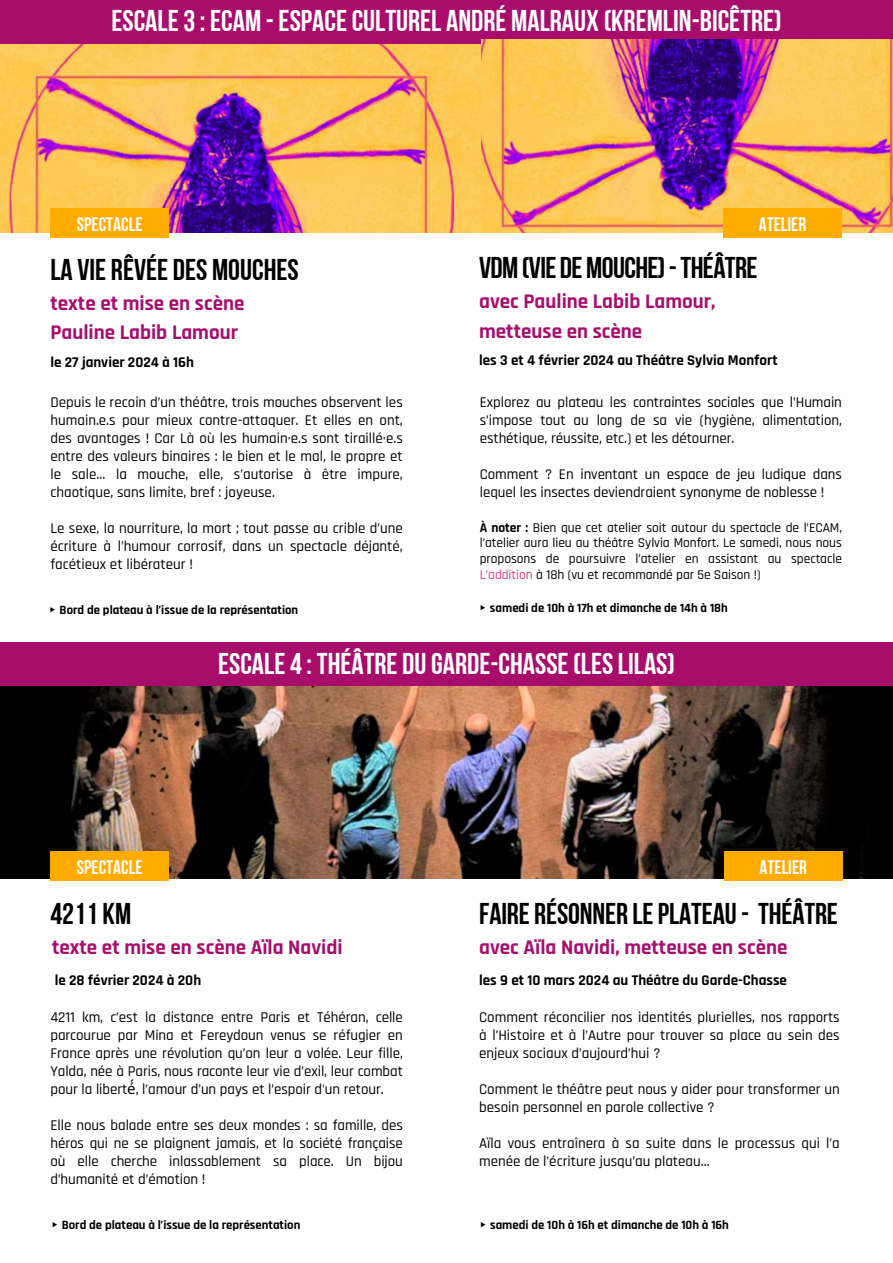
<style>
.page{position:relative;width:893px;height:1263px;background:#fff}
.page>*{position:absolute;margin:0;border:0;box-sizing:border-box;transform-origin:0 0}
.t1{font:30px "Bebas Neue Cyrillic";color:#fff}
.t2{font:30px "Bebas Neue Cyrillic";letter-spacing:-.005em;color:#000}
.t3{font:22.5px "Bebas Neue Cyrillic";color:#fff}
.t4{font:700 21px/29.2px "Rajdhani";color:#a80d6c}
.t5{font:19.5px "Bebas Neue Cyrillic";color:#fff}
.t6{font:500 15px/18px "Rajdhani";color:#000;text-align:justify}
.t7{font:700 15px "Rajdhani";color:#000}
.t8{font:500 13.5px/15.8px "Rajdhani";letter-spacing:-.005em;color:#000;text-align:justify}
.t9{font:700 12.75px "Rajdhani";color:#000}
.s1{font-family:"Free Sans";font-weight:400}
.s2{font-weight:700}
.s3{color:#dd3d83}
.s4{font-family:"Noto Sans";font-weight:400}
</style>
<div class="page">
<img style="left:0;top:44px;width:481px;height:189px">
<img style="left:0;top:686px;width:893px;height:192px">
<div style="left:0;top:0;width:893px;height:44px;background:#a80d6c"></div>
<div style="left:0;top:642px;width:893px;height:44px;background:#a80d6c"></div>
<div style="left:50px;top:851px;width:119px;height:29px;background:#ffab00"></div>
<div style="left:50px;top:209px;width:119px;height:29px;background:#ffab00"></div>
<div style="left:724px;top:851px;width:118px;height:29px;background:#ffab00"></div>
<img style="left:481px;top:40px;width:412px;height:193px">
<div style="left:723px;top:209px;width:118px;height:29px;background:#ffab00"></div>
<h2 class="t3" style="left:109px;top:6px;width:230px">ESCALE 1:THÉÂTRE DE LA VILLE...</h2>
<h1 class="t1" style="left:111px;top:9px;width:672px">ESCALE3: ECAM -ESPACECULTUREL ANDRÉ MALRAUX (KREMLIN-BICÊTRE)</h1>
<h3 class="t5" style="left:77px;top:216px;width:67px">SPECTACLE</h3>
<h3 class="t5" style="left:757px;top:211px;width:49px">ATELIER</h3>
<h3 class="t5" style="left:758px;top:216px;width:49px">ATELIER</h3>
<h1 class="t2" style="left:50px;top:257px;width:250px">LA VIE RÊVÉE DES MOUCHES</h1>
<h3 class="t4" style="left:50px;top:289px;width:195px">texte et mise en scène<br>Pauline Labib Lamour</h3>
<p class="t7" style="left:50px;top:353px;width:145px">le 27 janvier 2024 à 16h</p>
<p class="t6" style="left:50px;top:394px;width:354px">Depuis le recoin d’un théâtre, trois mouches observent les humain.e.s pour mieux contre-attaquer. Et elles en ont, des avantages ! Car Là où les humain·e.s sont tiraillé·e.s entre des valeurs binaires : le bien et le mal, le propre et le sale… la mouche, elle, s’autorise à être impure, chaotique, sans limite, bref : joyeuse.</p>
<p class="t6" style="left:50px;top:520px;width:354px">Le sexe, la nourriture, la mort ; tout passe au crible d’une écriture à l’humour corrosif, dans un spectacle déjanté, facétieux et libérateur !</p>
<p class="t9" style="left:48px;top:602px;width:251px"><span class="s1">▸</span> Bord de plateau à l’issue de la représentation</p>
<h1 class="t2" style="left:479px;top:255px;width:280px">VDM(VIE DEMOUCHE)-THÉÂTRE</h1>
<h3 class="t4" style="left:479px;top:287px;width:238px">avec Pauline Labib Lamour, metteuse en scène</h3>
<p class="t7" style="left:479px;top:351px;width:300px">les 3 et 4 février 2024 au Théâtre Sylvia Monfort</p>
<p class="t6" style="left:480px;top:394px;width:364px">Explorez au plateau les contraintes sociales que l’Humain s’impose tout au long de sa vie (hygiène, alimentation, esthétique, réussite, etc.) et les détourner.</p>
<p class="t6" style="left:480px;top:466px;width:364px">Comment ? En inventant un espace de jeu ludique dans lequel les insectes deviendraient synonyme de noblesse !</p>
<p class="t8" style="left:480px;top:520px;width:364px"><span class="s2">À noter :</span> Bien que cet atelier soit autour du spectacle de l’ECAM, l’atelier aura lieu au théâtre Sylvia Monfort. Le samedi, nous nous proposons de poursuivre l’atelier en assistant au spectacle <span class="s3">L’addition</span> à 18h (vu et recommandé par 5e Saison !)</p>
<p class="t9" style="left:478px;top:600px;width:251px"><span class="s1">▸</span> samedi de 10h à 17h et dimanche de 14h à 18h</p>
<h3 class="t5" style="left:77px;top:859px;width:67px">SPECTACLE</h3>
<h1 class="t1" style="left:218px;top:651px;width:458px">ESCALE4: THÉÂTRE DUGARDE-CHASSE(LESLILAS)</h1>
<h3 class="t5" style="left:759px;top:859px;width:49px">ATELIER</h3>
<h1 class="t2" style="left:50px;top:902px;width:82px">4211 KM</h1>
<h3 class="t4" style="left:52px;top:933px;width:292px">texte et mise en scène Aïla Navidi</h3>
<h1 class="t2" style="left:479px;top:902px;width:360px">FAIRE RÉSONNER LEPLATEAU- THÉÂTRE</h1>
<h3 class="t4" style="left:479px;top:933px;width:310px">avec Aïla Navidi, metteuse en scène</h3>
<p class="t7" style="left:55px;top:971px;width:148px">le 28 février 2024 à 20h</p>
<p class="t7" style="left:479px;top:971px;width:309px">les 9 et 10 mars 2024 au Théâtre du Garde-Chasse</p>
<p class="t6" style="left:50px;top:1008px;width:354px">4211 km, c’est la distance entre Paris et Téhéran, celle parcourue par Mina et Fereydoun venus se réfugier en France après une révolution qu’on leur a volée. Leur fille, Yalda, née à Paris, nous raconte leur vie d’exil, leur combat pour la libert<span class="s4">é́</span>, l’amour d’un pays et l’espoir d'un retour.</p>
<p class="t6" style="left:50px;top:1116px;width:354px">Elle nous balade entre ses deux mondes : sa famille, des héros qui ne se plaignent jamais, et la société française où elle cherche inlassablement sa place. Un bijou d’humanité et d’émotion !</p>
<p class="t6" style="left:479px;top:1008px;width:362px">Comment réconcilier nos identités plurielles, nos rapports à l’Histoire et à l’Autre pour trouver sa place au sein des enjeux sociaux d’aujourd’hui ?</p>
<p class="t6" style="left:479px;top:1080px;width:362px">Comment le théâtre peut nous y aider pour transformer un besoin personnel en parole collective ?</p>
<p class="t6" style="left:479px;top:1134px;width:362px">Aïla vous entraînera à sa suite dans le processus qui l’a menée de l’écriture jusqu’au plateau…</p>
<p class="t9" style="left:50px;top:1217px;width:251px"><span class="s1">▸</span> Bord de plateau à l’issue de la représentation</p>
<p class="t9" style="left:479px;top:1217px;width:252px"><span class="s1">▸</span> samedi de 10h à 16h et dimanche de 10h à 16h</p>
</div>
